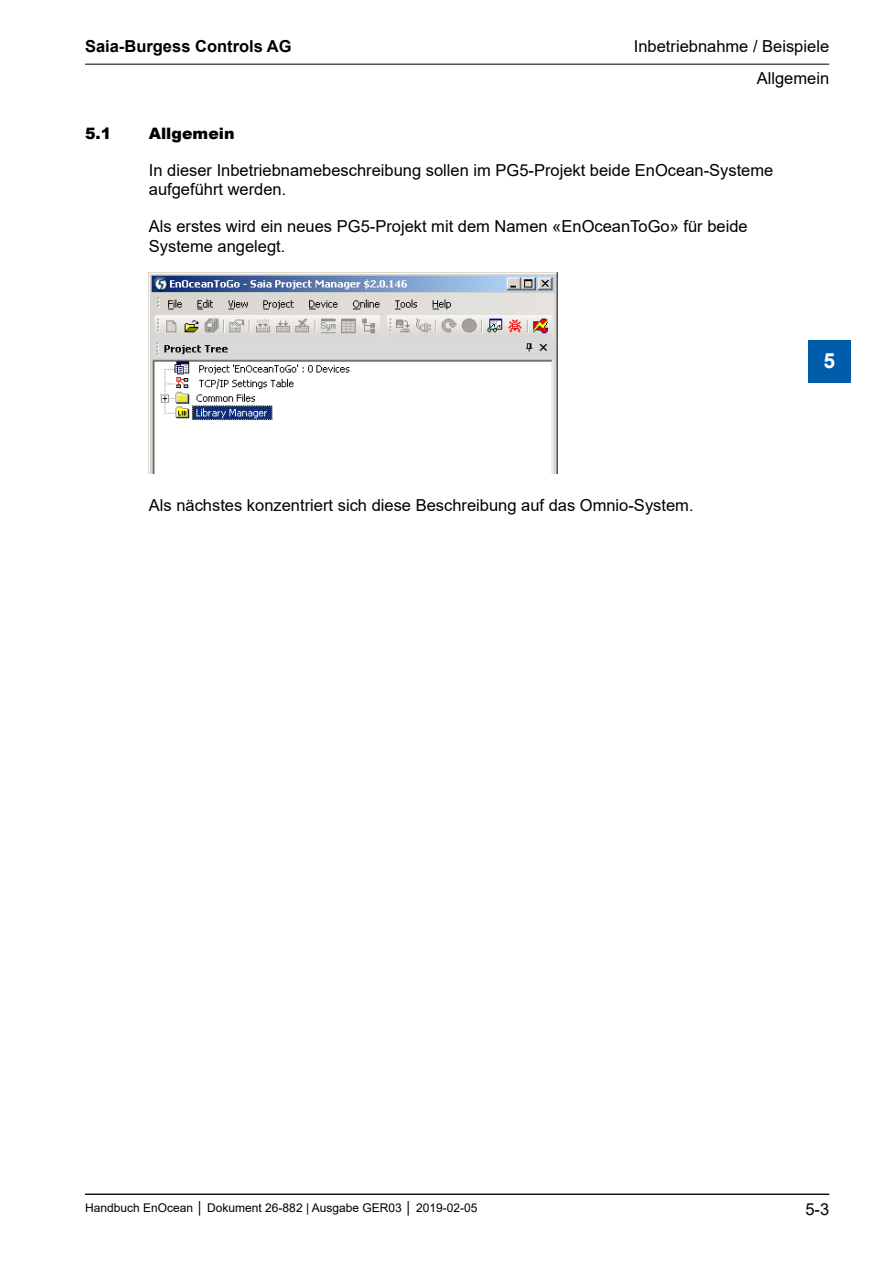
<style>
.page{position:relative;width:893px;height:1263px;background:#fff}
.page>*{position:absolute;margin:0;border:0;box-sizing:border-box;transform-origin:0 0}
.t1{font:700 21px "Arial";color:#fff}
.CH_Fliesstext{font:16.5px/19.8px "Arial";color:#000}
.t2{font:700 16.5px "Arial";color:#000}
.CH_Ueberschrift_2{font:900 15.75px "Arial";color:#000}
.t3{font:12px "Arial";color:#000}
</style>
<div class="page">
<hr style="left:85px;top:64px;width:744px;height:1px;background:#000">
<hr style="left:85px;top:1194px;width:744px;height:1px;background:#000">
<div style="left:808px;top:340px;width:42px;height:43px;background:#005da9"></div>
<img style="left:149px;top:272px;width:408px;height:202px">
<p class="t2" style="left:85px;top:35px;width:208px">Saia-Burgess Controls AG</p>
<p class="CH_Fliesstext" style="left:634px;top:37px;width:197px">Inbetriebnahme / Beispiele</p>
<p class="CH_Fliesstext" style="left:757px;top:68px;width:74px">Allgemein</p>
<p class="CH_Ueberschrift_2" style="left:85px;top:122px;width:28px">5.1</p>
<p class="CH_Ueberschrift_2" style="left:149px;top:122px;width:87px">Allgemein</p>
<p class="CH_Fliesstext" style="left:149px;top:160px;width:626px">In dieser Inbetriebnamebeschreibung sollen im PG5-Projekt beide EnOcean-Systeme aufgeführt werden.</p>
<p class="CH_Fliesstext" style="left:149px;top:216px;width:600px">Als erstes wird ein neues PG5-Projekt mit dem Namen «EnOceanToGo» für beide<br>Systeme angelegt.</p>
<p class="t1" style="left:823px;top:346px;width:13px">5</p>
<p class="CH_Fliesstext" style="left:149px;top:495px;width:546px">Als nächstes konzentriert sich diese Beschreibung auf das Omnio-System.</p>
<p class="t3" style="left:85px;top:1200px;width:394px">Handbuch EnOcean │ Dokument 26-882 | Ausgabe GER03 │ 2019-02-05</p>
<p class="CH_Fliesstext" style="left:805px;top:1200px;width:25px">5-3</p>
</div>
